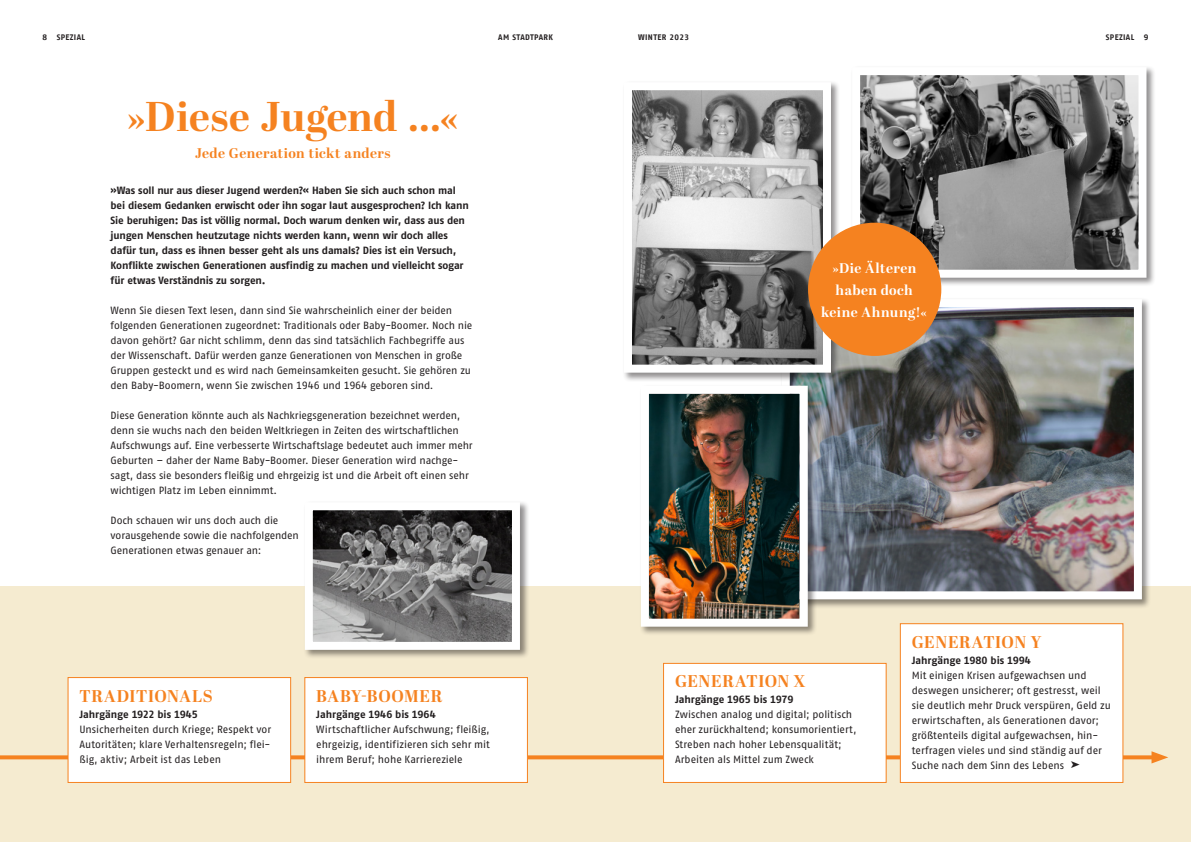
<style>
.page{position:relative;width:1191px;height:842px;background:#fff}
.page>*{position:absolute;margin:0;border:0;box-sizing:border-box;transform-origin:0 0}
.t1{font:700 41.5px "Abril Display";color:#f58220}
.t2{font:700 17px "Abril Display";letter-spacing:.035em;color:#f58220}
.t3{font:700 14px/22px "Abril Display";letter-spacing:.03em;color:#fff;text-align:center}
.t4{font:700 14px "Abril Display";letter-spacing:.025em;color:#f58220}
.t5{font:10.5px/15px "Fago No Tf";letter-spacing:-.01em;color:#231f20}
.t6{font:700 10.5px/15px "Fago No Tf";letter-spacing:-.015em;color:#231f20}
.t7{font:700 8px "AWO Fago Office";letter-spacing:.05em;color:#231f20}
.s1{font-weight:700}
</style>
<div class="page">
<div style="left:0;top:587px;width:595px;height:255px;background:#f5ebd0"></div>
<svg style="left:0;top:755px;width:595px;height:4px"></svg>
<div style="left:68px;top:677px;width:223px;height:105px;background:#fff"></div>
<div style="left:68px;top:677px;width:223px;height:105px;border:1px solid #f58220"></div>
<div style="left:305px;top:677px;width:222px;height:105px;background:#fff"></div>
<div style="left:305px;top:677px;width:222px;height:105px;border:1px solid #f58220"></div>
<div style="left:303px;top:501px;width:226px;height:158px;background:#231f20;opacity:.5"></div>
<img style="left:314px;top:511px;width:197px;height:130px">
<div style="left:305px;top:502px;width:215px;height:148px;border:8px solid #fff"></div>
<div style="left:595px;top:587px;width:596px;height:255px;background:#f5ebd0"></div>
<div style="left:780px;top:298px;width:371px;height:311px;background:#231f20;opacity:.5"></div>
<img style="left:790px;top:308px;width:342px;height:282px">
<div style="left:781px;top:299px;width:360px;height:300px;border:8px solid #fff"></div>
<svg style="left:595px;top:755px;width:556px;height:4px"></svg>
<svg style="left:1151px;top:751px;width:17px;height:12px"></svg>
<div style="left:663px;top:663px;width:223px;height:119px;background:#fff"></div>
<div style="left:663px;top:663px;width:223px;height:119px;border:1px solid #f58220"></div>
<div style="left:900px;top:624px;width:223px;height:158px;background:#fff"></div>
<div style="left:900px;top:623px;width:223px;height:159px;border:1px solid #f58220"></div>
<div style="left:850px;top:66px;width:306px;height:221px;background:#231f20;opacity:.5"></div>
<img style="left:861px;top:76px;width:276px;height:193px">
<div style="left:852px;top:67px;width:294px;height:211px;border:8px solid #fff"></div>
<div style="left:639px;top:384px;width:178px;height:252px;background:#231f20;opacity:.5"></div>
<img style="left:650px;top:395px;width:148px;height:223px">
<div style="left:641px;top:386px;width:166px;height:241px;border:8px solid #fff"></div>
<div style="left:622px;top:81px;width:218px;height:301px;background:#231f20;opacity:.5"></div>
<img style="left:633px;top:91px;width:189px;height:273px">
<div style="left:624px;top:82px;width:207px;height:291px;border:8px solid #fff"></div>
<div style="left:808px;top:223px;width:133px;height:133px;background:#f58220;border-radius:50%"></div>
<p class="t7" style="left:43px;top:33px;width:44px">8 SPEZIAL</p>
<p class="t1" style="left:126px;top:87px;width:335px">»Diese Jugend …«</p>
<p class="t4" style="left:195px;top:143px;width:197px">Jede Generation tickt anders</p>
<p class="t6" style="left:111px;top:183px;width:360px">»Was soll nur aus dieser Jugend werden?« Haben Sie sich auch schon mal bei diesem Gedanken erwischt oder ihn sogar laut ausgesprochen? Ich kann Sie beruhigen: Das ist völlig normal. Doch warum denken wir, dass aus den jungen Menschen heutzutage nichts werden kann, wenn wir doch alles dafür tun, dass es ihnen besser geht als uns damals? Dies ist ein Versuch, Konflikte zwischen Generationen ausfindig zu machen und vielleicht sogar für etwas Verständnis zu sorgen.</p>
<p class="t5" style="left:111px;top:303px;width:363px">Wenn Sie diesen Text lesen, dann sind Sie wahrscheinlich einer der beiden folgenden Generationen zugeordnet: Traditionals oder Baby-Boomer. Noch nie davon gehört? Gar nicht schlimm, denn das sind tatsächlich Fachbegriffe aus der Wissenschaft. Dafür werden ganze Generationen von Menschen in große Gruppen gesteckt und es wird nach Gemeinsamkeiten gesucht. Sie gehören zu den Baby-Boomern, wenn Sie zwischen 1946 und 1964 geboren sind.</p>
<p class="t5" style="left:111px;top:408px;width:363px">Diese Generation könnte auch als Nachkriegsgeneration bezeichnet werden, denn sie wuchs nach den beiden Weltkriegen in Zeiten des wirtschaftlichen Aufschwungs auf. Eine verbesserte Wirtschaftslage bedeutet auch immer mehr Geburten – daher der Name Baby-Boomer. Dieser Generation wird nachge&shy;sagt, dass sie besonders fleißig und ehrgeizig ist und die Arbeit oft einen sehr wichtigen Platz im Leben einnimmt.</p>
<p class="t5" style="left:111px;top:513px;width:190px">Doch schauen wir uns doch auch die vorausgehende sowie die nachfolgenden<br>Generationen etwas genauer an:</p>
<p class="t7" style="left:498px;top:33px;width:56px">AM STADTPARK</p>
<p class="t2" style="left:79px;top:684px;width:135px">TRADITIONALS</p>
<p class="t5" style="left:79px;top:706px;width:193px"><span class="s1">Jahrgänge 1922 bis 1945<br></span>Unsicherheiten durch Kriege; Respekt vor Autoritäten; klare Verhaltensregeln; flei&shy;ßig, aktiv; Arbeit ist das Leben</p>
<p class="t2" style="left:316px;top:684px;width:128px">BABY-BOOMER</p>
<p class="t5" style="left:316px;top:706px;width:175px"><span class="s1">Jahrgänge 1946 bis 1964<br></span>Wirtschaftlicher Aufschwung; fleißig, ehrgeizig, identifizieren sich sehr mit ihrem Beruf; hohe Karriereziele</p>
<p class="t7" style="left:638px;top:33px;width:53px">WINTER 2023</p>
<p class="t7" style="left:1105px;top:33px;width:44px">SPEZIAL 9</p>
<p class="t3" style="left:821px;top:257px;width:108px">»Die Älteren haben doch keine Ahnung!«</p>
<p class="t2" style="left:675px;top:670px;width:132px">GENERATION X</p>
<p class="t5" style="left:675px;top:692px;width:183px"><span class="s1">Jahrgänge 1965 bis 1979<br></span>Zwischen analog und digital; politisch eher zurückhaltend; konsumorientiert, Streben nach hoher Lebensqualität; Arbeiten als Mittel zum Zweck</p>
<p class="t2" style="left:911px;top:630px;width:131px">GENERATION Y</p>
<p class="t5" style="left:911px;top:652px;width:201px"><span class="s1">Jahrgänge 1980 bis 1994<br></span>Mit einigen Krisen aufgewachsen und deswegen unsicherer; oft gestresst, weil sie deutlich mehr Druck verspüren, Geld zu erwirtschaften, als Generationen davor; größtenteils digital aufgewachsen, hin&shy;terfragen vieles und sind ständig auf der Suche nach dem Sinn des Lebens ➤</p>
</div>
